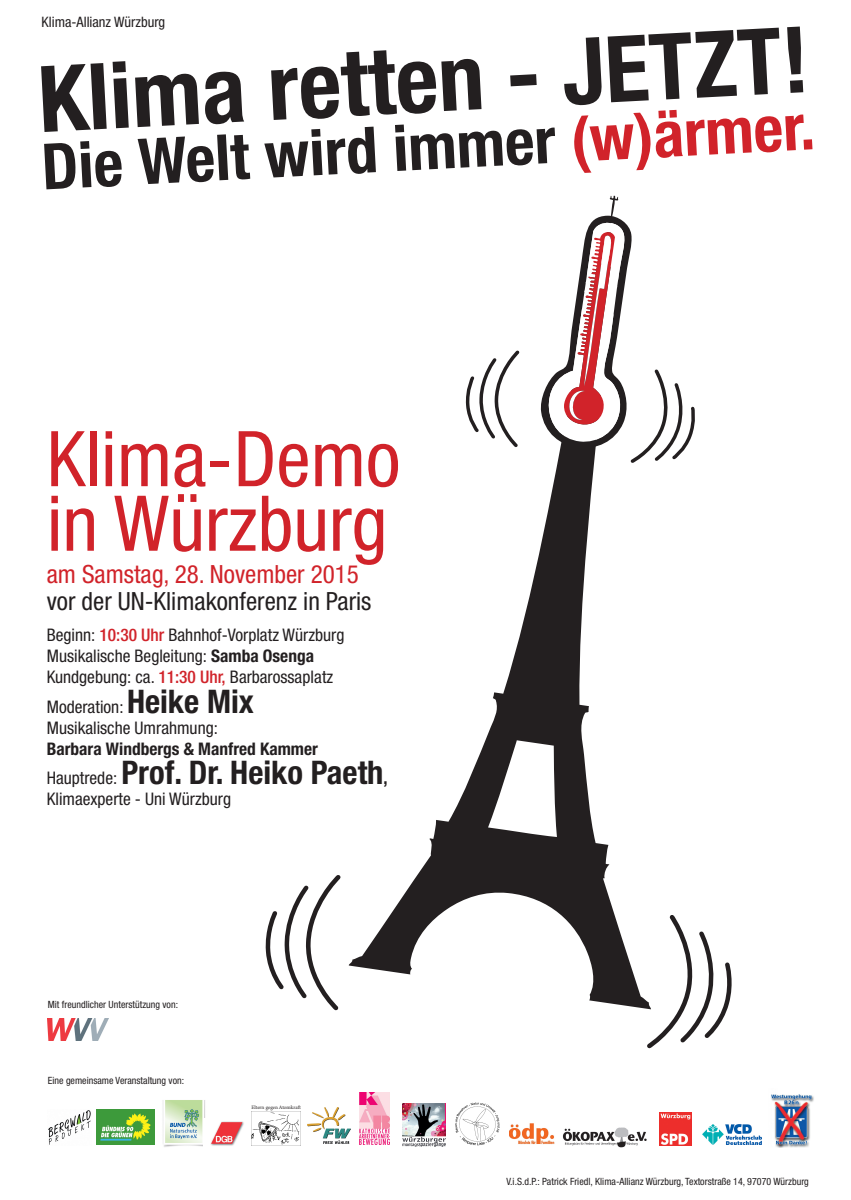
<style>
.page{position:relative;width:851px;height:1200px;background:#fff}
.page>*{position:absolute;margin:0;border:0;box-sizing:border-box;transform-origin:0 0}
.t1{font:700 condensed 92.05px "Helvetica Neue";color:#231f20}
.t2{font:condensed 76.9px "Helvetica Neue";color:#d1232a}
.t3{font:700 condensed 63.75px "Helvetica Neue";color:#231f20}
.t4{font:700 condensed 32.5px "Helvetica Neue";color:#231f20}
.t5{font:condensed 25.1px/26.8px "Helvetica Neue";color:#231f20}
.t6{font:condensed 17.35px/20.9px "Helvetica Neue";color:#231f20}
.t7{font:700 condensed 17.35px/20.9px "Helvetica Neue";color:#231f20}
.t8{font:condensed 14.4px "Helvetica Neue";color:#231f20}
.t9{font:condensed 10px "Helvetica Neue";color:#231f20}
.t10{font:5.25px "Minion Pro";letter-spacing:-.005em;color:#231f20}
.s1{color:#d1232a}
.s2{font-weight:500;color:#d1232a}
.s3{font-weight:700}
.s4{font-weight:700;font-size:32.5px}
.s5{font-weight:400}
.s6{font-weight:400;font-size:17.35px}
.s7{font-size:17.35px}
</style>
<div class="page">
<svg style="left:348px;top:195px;width:296px;height:814px"></svg>
<svg style="left:644px;top:915px;width:88px;height:134px"></svg>
<svg style="left:265px;top:875px;width:76px;height:136px"></svg>
<svg style="left:465px;top:349px;width:56px;height:100px"></svg>
<svg style="left:538px;top:215px;width:157px;height:249px"></svg>
<img style="left:251px;top:1111px;width:49px;height:34px">
<img style="left:48px;top:1110px;width:43px;height:34px">
<img style="left:162px;top:1100px;width:43px;height:47px">
<img style="left:509px;top:1123px;width:46px;height:22px">
<img style="left:563px;top:1127px;width:84px;height:21px">
<img style="left:659px;top:1112px;width:32px;height:32px">
<img style="left:702px;top:1124px;width:59px;height:20px">
<img style="left:307px;top:1107px;width:44px;height:35px">
<img style="left:359px;top:1092px;width:30px;height:52px">
<img style="left:402px;top:1103px;width:43px;height:42px">
<img style="left:455px;top:1102px;width:45px;height:44px">
<img style="left:97px;top:1109px;width:58px;height:35px">
<img style="left:771px;top:1094px;width:43px;height:52px">
<img style="left:203px;top:1118px;width:41px;height:28px">
<img style="left:47px;top:1018px;width:62px;height:22px">
<p class="t8" style="left:42px;top:13px;width:125px">Klima-Allianz Würzburg</p>
<p class="t1" style="left:35px;top:44px;width:773px;rotate:-3deg">Klima retten - JETZT!</p>
<p class="t3" style="left:40px;top:128px;width:775px;rotate:-3deg">Die Welt wird immer <span class="s1">(w)ärmer.</span></p>
<p class="t2" style="left:47px;top:414px;width:355px">Klima-Demo</p>
<p class="t2" style="left:47px;top:479px;width:342px">in Würzburg</p>
<p class="t5" style="left:47px;top:560px;width:326px"><span class="s1">am Samstag, 28. November 2015 </span>vor der UN-Klimakonferenz in Paris</p>
<p class="t6" style="left:47px;top:624px;width:299px">Beginn: <span class="s2">10:30 Uhr</span> Bahnhof-Vorplatz Würzburg<br>Musikalische Begleitung: <span class="s3">Samba Osenga</span></p>
<p class="t6" style="left:47px;top:666px;width:288px">Kundgebung: ca. <span class="s2">11:30 Uhr,</span> Barbarossaplatz</p>
<p class="t6" style="left:47px;top:696px;width:209px">Moderation: <span class="s4">Heike Mix</span></p>
<p class="t7" style="left:47px;top:716px;width:272px"><span class="s5">Musikalische Umrahmung:<br></span>Barbara Windbergs &amp; Manfred Kammer</p>
<p class="t4" style="left:47px;top:753px;width:342px"><span class="s6">Hauptrede:</span> Prof. Dr. Heiko Paeth<span class="s7">,</span></p>
<p class="t6" style="left:47px;top:788px;width:186px">Klimaexperte - Uni Würzburg</p>
<p class="t9" style="left:48px;top:998px;width:132px">Mit freundlicher Unterstützung von:</p>
<p class="t9" style="left:48px;top:1074px;width:138px">Eine gemeinsame Veranstaltung von:</p>
<p class="t10" style="left:251px;top:1103px;width:51px">Eltern gegen Atomkraft</p>
<p class="t9" style="left:506px;top:1175px;width:304px">V.i.S.d.P.: Patrick Friedl, Klima-Allianz Würzburg, Textorstraße 14, 97070 Würzburg</p>
</div>
